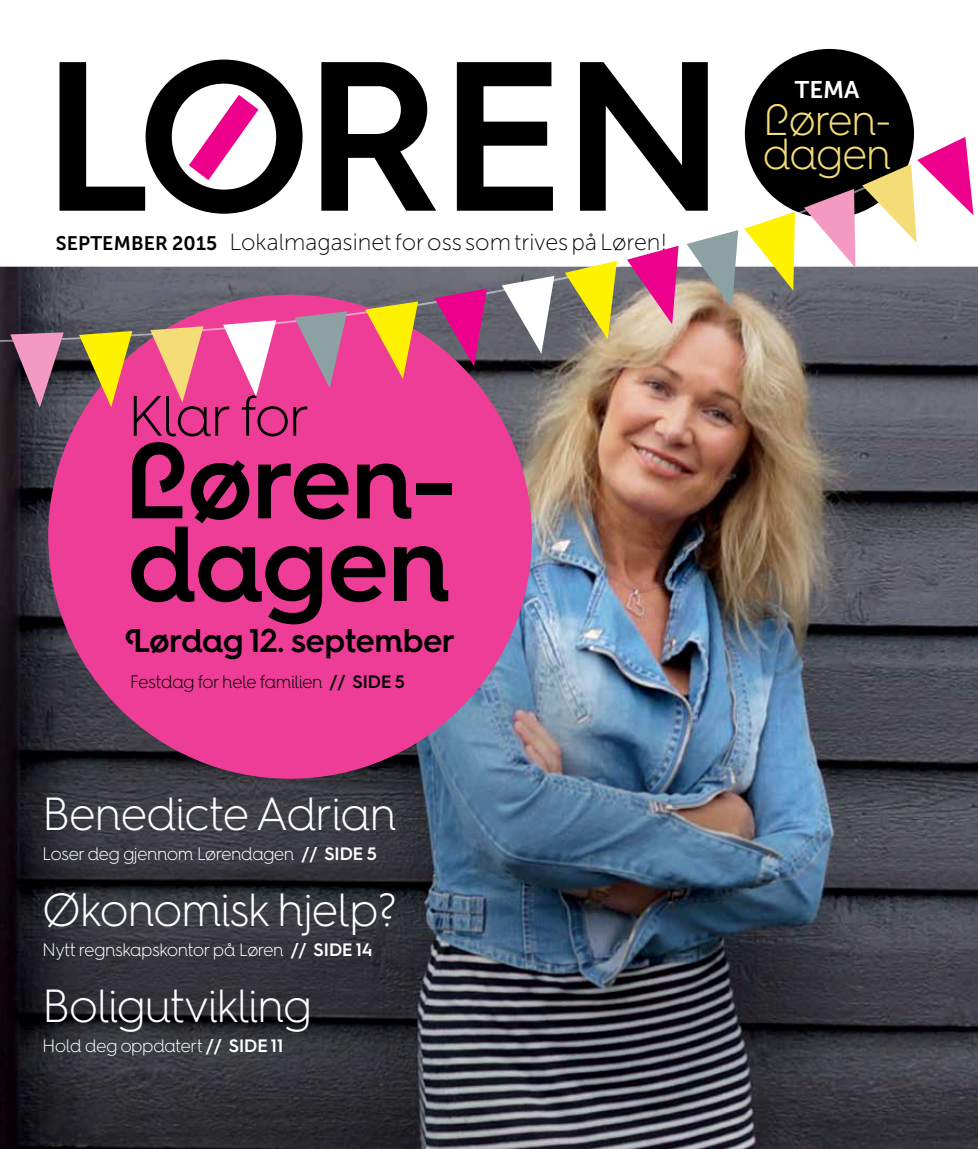
<style>
.page{position:relative;width:978px;height:1149px;background:#fff}
.page>*{position:absolute;margin:0;border:0;box-sizing:border-box;transform-origin:0 0}
.t1{font:600 106.5px/82.5px "Hurme Geometric Sans 4";color:#000}
.t2{font:300 57px "Hurme Geometric Sans 4";letter-spacing:-.02em;color:#000}
.t3{font:300 46.5px "Hurme Geometric Sans 4";color:#fff}
.t4{font:300 43.5px/34.5px "Hurme Geometric Sans 4";color:#f4dd77}
.t5{font:600 33px "Hurme Geometric Sans 4";color:#000}
.t6{font:24px "Museo Sans 700";color:#fff}
.t7{font:23.25px "Museo Sans 100";color:#000}
.t8{font:300 18px "Hurme Geometric Sans 4";color:#fff}
.t9{font:300 18px "Hurme Geometric Sans 4";letter-spacing:-.01em;color:#000}
.s1{font-family:"Museo Sans 700";font-size:19.5px}
.s2{font-weight:600}
</style>
<div class="page">
<img style="left:0;top:343px;width:978px;height:805px">
<svg style="left:321px;top:62px;width:107px;height:70px"></svg>
<svg style="left:457px;top:62px;width:95px;height:70px"></svg>
<svg style="left:60px;top:60px;width:243px;height:72px"></svg>
<div style="left:745px;top:49px;width:169px;height:169px;background:#000;border-radius:50%"></div>
<svg style="left:580px;top:62px;width:128px;height:70px"></svg>
<img style="left:0;top:586px;width:854px;height:562px">
<div style="left:48px;top:294px;width:484px;height:484px;background:#ee3d96;border-radius:50%"></div>
<svg style="left:0;top:132px;width:978px;height:211px"></svg>
<svg style="left:862px;top:137px;width:112px;height:106px"></svg>
<svg style="left:804px;top:189px;width:51px;height:79px"></svg>
<svg style="left:744px;top:212px;width:51px;height:79px"></svg>
<svg style="left:687px;top:230px;width:51px;height:79px;background:#a6a9a2"></svg>
<svg style="left:627px;top:246px;width:52px;height:78px;background:#da619f"></svg>
<svg style="left:565px;top:261px;width:52px;height:78px;background:#c0b843"></svg>
<svg style="left:502px;top:276px;width:52px;height:78px"></svg>
<svg style="left:434px;top:288px;width:53px;height:78px;background:#ac2d7b"></svg>
<svg style="left:365px;top:301px;width:53px;height:78px"></svg>
<svg style="left:294px;top:311px;width:53px;height:77px"></svg>
<svg style="left:223px;top:320px;width:53px;height:76px"></svg>
<svg style="left:150px;top:326px;width:54px;height:76px"></svg>
<svg style="left:79px;top:331px;width:53px;height:76px"></svg>
<svg style="left:10px;top:332px;width:54px;height:75px;background:#8d6178"></svg>
<p class="t7" style="left:56px;top:229px;width:613px"><span class="s1">SEPTEMBER 2015</span> Lokalmagasinet for oss som trives på Løren!</p>
<h2 class="t2" style="left:128px;top:377px;width:183px">Klar for</h2>
<h1 class="t1" style="left:124px;top:437px;width:334px">Løren&shy;dagen</h1>
<h3 class="t5" style="left:125px;top:617px;width:332px">Lørdag 12. september</h3>
<p class="t9" style="left:130px;top:669px;width:276px">Festdag for hele familien <span class="s2">// SIDE 5</span></p>
<h3 class="t3" style="left:43px;top:782px;width:356px">Benedicte Adrian</h3>
<p class="t8" style="left:43px;top:841px;width:336px">Loser deg gjennom Lørendagen <span class="s2">// SIDE 5</span></p>
<h3 class="t3" style="left:43px;top:878px;width:355px">Økonomisk hjelp?</h3>
<p class="t8" style="left:43px;top:937px;width:331px">Nytt regnskapskontor på Løren <span class="s2">// SIDE 14</span></p>
<h3 class="t3" style="left:43px;top:974px;width:271px">Boligutvikling</h3>
<p class="t8" style="left:43px;top:1033px;width:242px">Hold deg oppdatert <span class="s2">// SIDE 11</span></p>
<h3 class="t6" style="left:795px;top:76px;width:66px">TEMA</h3>
<h3 class="t4" style="left:763px;top:101px;width:130px">Løren&shy;dagen</h3>
</div>
